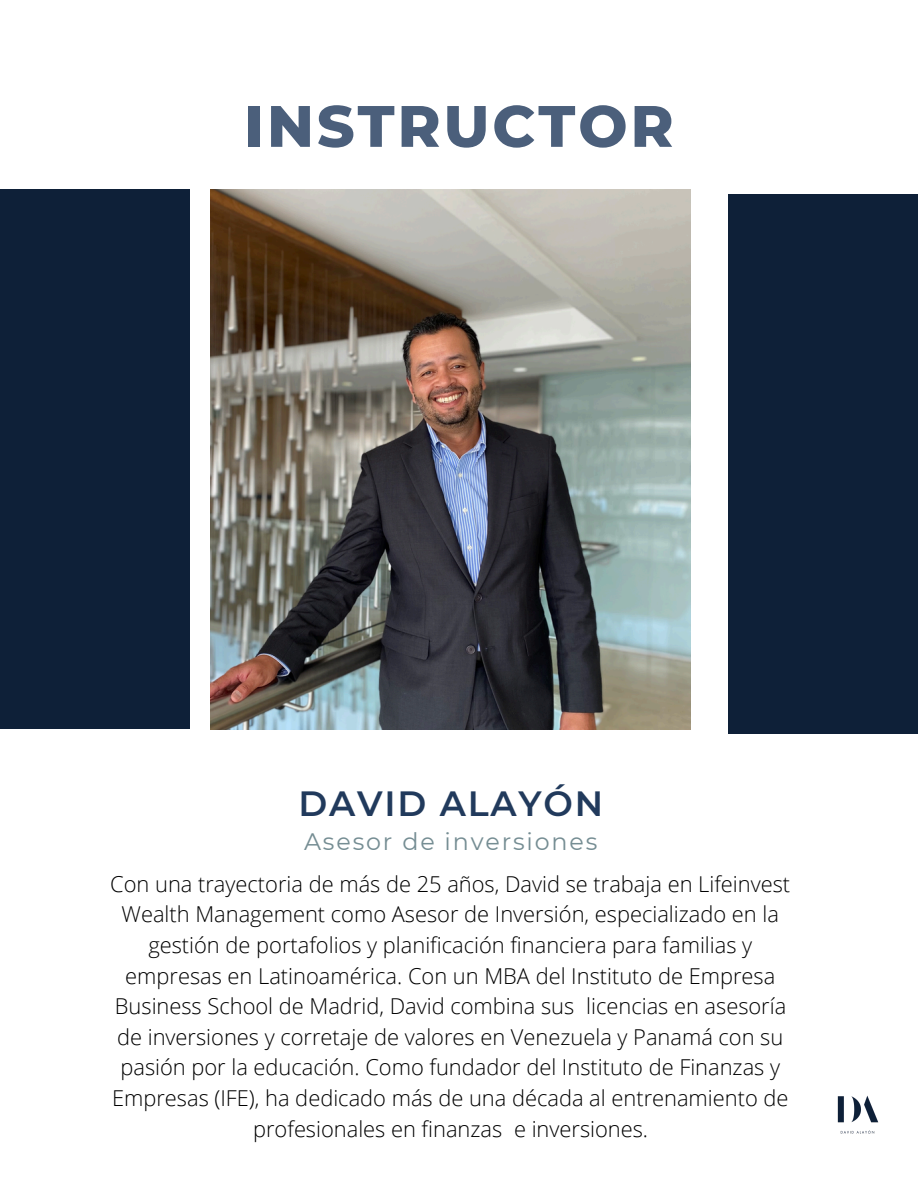
<style>
.page{position:relative;width:918px;height:1188px;background:#fff}
.page>*{position:absolute;margin:0;border:0;box-sizing:border-box;transform-origin:0 0}
.t1{font:800 58.35px "Montserrat";letter-spacing:.05em;color:#213a5c}
.t2{font:600 34.95px "Montserrat";letter-spacing:.05em;color:#213a5c}
.t3{font:23.85px "Montserrat";letter-spacing:.075em;color:#758d93}
.t4{font:300 21.9px/30.6px "Open Sans";color:#010101;text-align:center}
</style>
<div class="page">
<div style="left:728px;top:195px;width:190px;height:539px;background:#0e2038"></div>
<div style="left:0;top:189px;width:190px;height:539px;background:#0e2038"></div>
<img style="left:211px;top:189px;width:480px;height:540px">
<img style="left:837px;top:1095px;width:42px;height:39px">
<h1 class="t1" style="left:244px;top:90px;width:431px">INSTRUCTOR</h1>
<h2 class="t2" style="left:298px;top:782px;width:306px">DAVID ALAYÓN</h2>
<p class="t3" style="left:304px;top:827px;width:295px">Asesor de inversiones</p>
<p class="t4" style="left:110px;top:868px;width:682px">Con una trayectoria de más de 25 años, David se trabaja en Lifeinvest Wealth Management como Asesor de Inversión, especializado en la gestión de portafolios y planificación financiera para familias y empresas en Latinoamérica. Con un MBA del Instituto de Empresa Business School de Madrid, David combina sus licencias en asesoría de inversiones y corretaje de valores en Venezuela y Panamá con su pasión por la educación. Como fundador del Instituto de Finanzas y Empresas (IFE), ha dedicado más de una década al entrenamiento de profesionales en finanzas e inversiones.</p>
</div>
